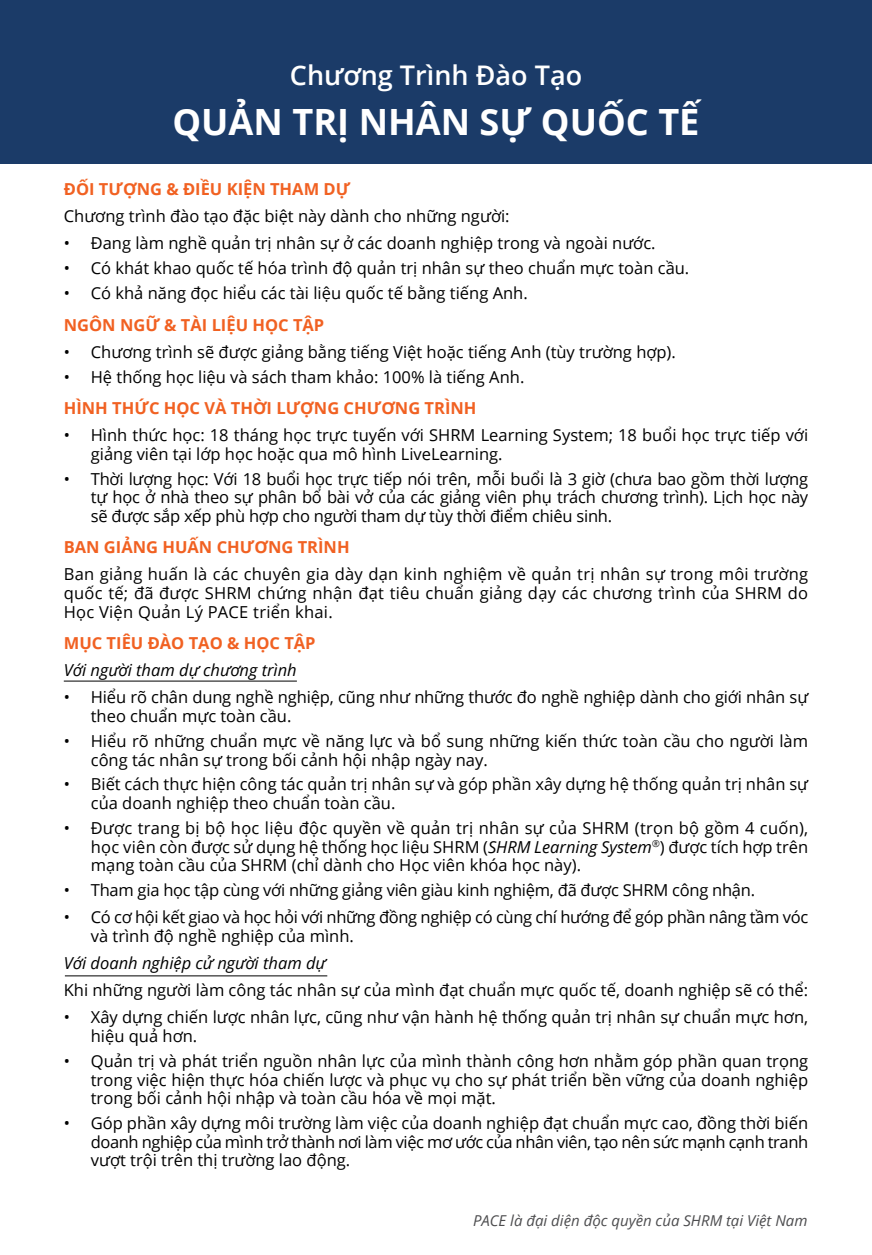
<style>
.page{position:relative;width:872px;height:1255px;background:#fff}
.page>*{position:absolute;margin:0;border:0;box-sizing:border-box;transform-origin:0 0}
.t1{font:700 36.15px "Open Sans";color:#fff}
.t2{font:600 27px "Open Sans";color:#fff}
.t3{font:16.5px/18.6px "Open Sans";color:#000}
.t4{font:700 16.5px "Open Sans";color:#f16122}
.t5{font:16.5px/18.6px "Open Sans";letter-spacing:-.02em;color:#000}
.t6{font:italic 16.5px "Open Sans";color:#000}
.t7{font:italic 15px "Open Sans";color:#4d4d4f}
.s1{font-style:italic}
</style>
<div class="page">
<div style="left:0;top:0;width:872px;height:164px;background:#1b3b68"></div>
<hr style="left:64px;top:680px;width:233px;height:1px;background:#000">
<hr style="left:65px;top:975px;width:262px;height:1px;background:#000">
<h2 class="t2" style="left:290px;top:57px;width:294px">Chương Trình Đào Tạo</h2>
<h1 class="t1" style="left:172px;top:96px;width:528px">QUẢN TRỊ NHÂN SỰ QUỐC TẾ</h1>
<p class="t4" style="left:64px;top:177px;width:288px">ĐỐI TƯỢNG &amp; ĐIỀU KIỆN THAM DỰ</p>
<p class="t3" style="left:64px;top:206px;width:447px">Chương trình đào tạo đặc biệt này dành cho những người:</p>
<p class="t3" style="left:64px;top:233px;width:593px">• Đang làm nghề quản trị nhân sự ở các doanh nghiệp trong và ngoài nước.</p>
<p class="t3" style="left:64px;top:258px;width:627px">• Có khát khao quốc tế hóa trình độ quản trị nhân sự theo chuẩn mực toàn cầu.</p>
<p class="t3" style="left:64px;top:283px;width:465px">• Có khả năng đọc hiểu các tài liệu quốc tế bằng tiếng Anh.</p>
<p class="t4" style="left:64px;top:313px;width:262px">NGÔN NGỮ &amp; TÀI LIỆU HỌC TẬP</p>
<p class="t3" style="left:64px;top:342px;width:613px">• Chương trình sẽ được giảng bằng tiếng Việt hoặc tiếng Anh (tùy trường hợp).</p>
<p class="t3" style="left:64px;top:367px;width:462px">• Hệ thống học liệu và sách tham khảo: 100% là tiếng Anh.</p>
<p class="t4" style="left:64px;top:396px;width:414px">HÌNH THỨC HỌC VÀ THỜI LƯỢNG CHƯƠNG TRÌNH</p>
<p class="t3" style="left:91px;top:425px;width:719px;text-indent:-27px">• Hình thức học: 18 tháng học trực tuyến với SHRM Learning System; 18 buổi học trực tiếp với giảng viên tại lớp học hoặc qua mô hình LiveLearning.</p>
<p class="t3" style="left:91px;top:469px;width:719px;text-align:justify;text-indent:-27px">• Thời lượng học: Với 18 buổi học trực tiếp nói trên, mỗi buổi là 3 giờ (chưa bao gồm thời lượng tự học ở nhà theo sự phân bổ bài vở của các giảng viên phụ trách chương trình). Lịch học này sẽ được sắp xếp phù hợp cho người tham dự tùy thời điểm chiêu sinh.</p>
<p class="t4" style="left:64px;top:535px;width:287px">BAN GIẢNG HUẤN CHƯƠNG TRÌNH</p>
<p class="t3" style="left:64px;top:564px;width:746px;text-align:justify">Ban giảng huấn là các chuyên gia dày dạn kinh nghiệm về quản trị nhân sự trong môi trường quốc tế; đã được SHRM chứng nhận đạt tiêu chuẩn giảng dạy các chương trình của SHRM do Học Viện Quản Lý PACE triển khai.</p>
<p class="t4" style="left:64px;top:631px;width:253px">MỤC TIÊU ĐÀO TẠO &amp; HỌC TẬP</p>
<p class="t6" style="left:64px;top:659px;width:234px">Với người tham dự chương trình</p>
<p class="t3" style="left:91px;top:687px;width:719px;text-indent:-27px">• Hiểu rõ chân dung nghề nghiệp, cũng như những thước đo nghề nghiệp dành cho giới nhân sự theo chuẩn mực toàn cầu.</p>
<p class="t3" style="left:91px;top:731px;width:719px;text-indent:-27px">• Hiểu rõ những chuẩn mực về năng lực và bổ sung những kiến thức toàn cầu cho người làm công tác nhân sự trong bối cảnh hội nhập ngày nay.</p>
<p class="t3" style="left:91px;top:774px;width:719px;text-indent:-27px">• Biết cách thực hiện công tác quản trị nhân sự và góp phần xây dựng hệ thống quản trị nhân sự của doanh nghiệp theo chuẩn toàn cầu.</p>
<p class="t3" style="left:91px;top:818px;width:719px;text-align:justify;text-indent:-27px">• Được trang bị bộ học liệu độc quyền về quản trị nhân sự của SHRM (trọn bộ gồm 4 cuốn), học viên còn được sử dụng hệ thống học liệu SHRM (<span class="s1">SHRM Learning System</span><sup>®</sup>) được tích hợp trên mạng toàn cầu của SHRM (chỉ dành cho Học viên khóa học này).</p>
<p class="t3" style="left:64px;top:880px;width:693px">• Tham gia học tập cùng với những giảng viên giàu kinh nghiệm, đã được SHRM công nhận.</p>
<p class="t5" style="left:91px;top:907px;width:719px;text-indent:-27px">• Có cơ hội kết giao và học hỏi với những đồng nghiệp có cùng chí hướng để góp phần nâng tầm vóc và trình độ nghề nghiệp của mình.</p>
<p class="t6" style="left:64px;top:951px;width:263px">Với doanh nghiệp cử người tham dự</p>
<p class="t3" style="left:64px;top:980px;width:746px">Khi những người làm công tác nhân sự của mình đạt chuẩn mực quốc tế, doanh nghiệp sẽ có thể:</p>
<p class="t3" style="left:91px;top:1007px;width:719px;text-indent:-27px">• Xây dựng chiến lược nhân lực, cũng như vận hành hệ thống quản trị nhân sự chuẩn mực hơn, hiệu quả hơn.</p>
<p class="t3" style="left:91px;top:1051px;width:719px;text-align:justify;text-indent:-27px">• Quản trị và phát triển nguồn nhân lực của mình thành công hơn nhằm góp phần quan trọng trong việc hiện thực hóa chiến lược và phục vụ cho sự phát triển bền vững của doanh nghiệp trong bối cảnh hội nhập và toàn cầu hóa về mọi mặt.</p>
<p class="t3" style="left:91px;top:1113px;width:719px;text-align:justify;text-indent:-27px">• Góp phần xây dựng môi trường làm việc của doanh nghiệp đạt chuẩn mực cao, đồng thời biến doanh nghiệp của mình trở thành nơi làm việc mơ ước của nhân viên, tạo nên sức mạnh cạnh tranh vượt trội trên thị trường lao động.</p>
<p class="t7" style="left:473px;top:1210px;width:336px">PACE là đại diện độc quyền của SHRM tại Việt Nam</p>
</div>
